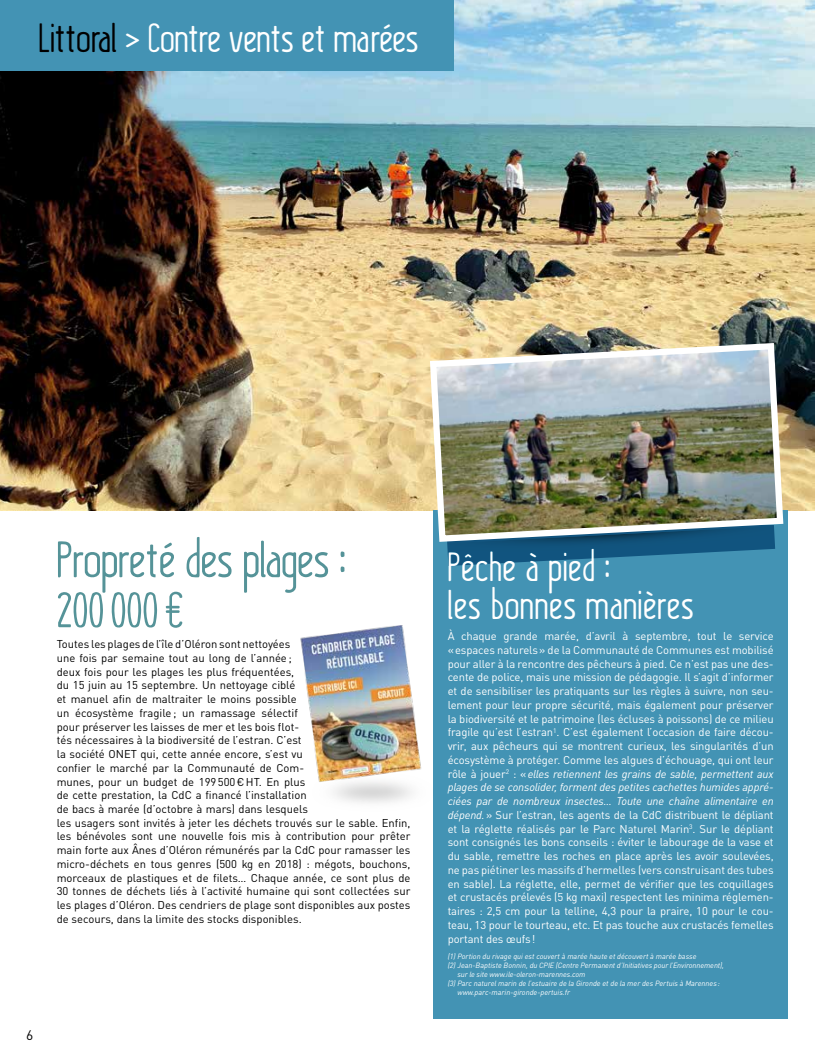
<style>
.page{position:relative;width:815px;height:1063px;background:#fff}
.page>*{position:absolute;margin:0;border:0;box-sizing:border-box;transform-origin:0 0}
.t1{font:50px/50px "Kraftstoff";color:#559398}
.t2{font:40px "Kraftstoff";color:#fff}
.t3{font:40px/38.8px "Kraftstoff";letter-spacing:.025em;color:#fff}
.t4{font:13.75px "DINOT";color:#000}
.t5{font:11.25px/13.8px "DINOT";letter-spacing:-.01em;color:#fff;text-align:justify}
.t6{font:11.25px/13.8px "DINOT";color:#000}
.t7{font:italic 7.5px "DINOT";color:#fff}
.s1{color:#000}
.s2{font-style:italic}
</style>
<div class="page">
<img style="left:0;top:0;width:815px;height:511px">
<div style="left:0;top:0;width:454px;height:71px;background:#4393b4"></div>
<div style="left:434px;top:511px;width:354px;height:508px;background:#4393b4"></div>
<svg style="left:447px;top:545px;width:328px;height:21px"></svg>
<img style="left:427px;top:340px;width:360px;height:205px">
<img style="left:300px;top:600px;width:134px;height:215px">
<h2 class="t2" style="left:39px;top:13px;width:381px"><span class="s1">Littoral</span> &gt; Contre vents et marées</h2>
<h1 class="t1" style="left:57px;top:536px;width:291px">Propreté des plages :<br>200000€</h1>
<p class="t6" style="left:57px;top:637px;width:355px">Toutes les plages de l’île d’Oléron sont nettoyées<br>une fois par semaine tout au long de l’année;<br>deux fois pour les plages les plus fréquentées,<br>du 15 juin au 15 septembre. Un nettoyage ciblé<br>et manuel afin de maltraiter le moins possible<br>un écosystème fragile; un ramassage sélectif<br>pour préserver les laisses de mer et les bois flot-<br>tés nécessaires à la biodiversité de l’estran. C’est<br>la société ONET qui, cette année encore, s’est vu<br>confier le marché par la Communauté de Com-<br>munes, pour un budget de 199500€HT. En plus<br>de cette prestation, la CdC a financé l’installation<br>de bacs à marée (d’octobre à mars) dans lesquels<br>les usagers sont invités à jeter les déchets trouvés sur le sable. Enfin, les bénévoles sont une nouvelle fois mis à contribution pour prêter main forte aux Ânes d’Oléron rémunérés par la CdC pour ramasser les micro-déchets en tous genres (500 kg en 2018) : mégots, bouchons, morceaux de plastiques et de filets… Chaque année, ce sont plus de 30 tonnes de déchets liés à l’activité humaine qui sont collectées sur les plages d’Oléron. Des cendriers de plage sont disponibles aux postes de secours, dans la limite des stocks disponibles.</p>
<p class="t4" style="left:26px;top:1027px;width:9px">6</p>
<h2 class="t3" style="left:448px;top:548px;width:248px">Pêche à pied :<br>les bonnes manières</h2>
<p class="t5" style="left:448px;top:629px;width:328px">À chaque grande marée, d’avril à septembre, tout le service «espaces naturels» de la Communauté de Communes est mobilisé pour aller à la rencontre des pêcheurs à pied. Ce n’est pas une des&shy;cente de police, mais une mission de pédagogie. Il s’agit d’informer et de sensibiliser les pratiquants sur les règles à suivre, non seu&shy;lement pour leur propre sécurité, mais également pour préserver la biodiversité et le patrimoine (les écluses à poissons) de ce milieu fragile qu’est l’estran<sup>1</sup>. C’est également l’occasion de faire décou&shy;vrir, aux pêcheurs qui se montrent curieux, les singularités d’un écosystème à protéger. Comme les algues d’échouage, qui ont leur rôle à jouer<sup>2</sup> : «<span class="s2">elles retiennent les grains de sable, permettent aux plages de se consolider, forment des petites cachettes humides appré&shy;ciées par de nombreux insectes… Toute une chaîne alimentaire en dépend.</span>» Sur l’estran, les agents de la CdC distribuent le dépliant et la réglette réalisés par le Parc Naturel Marin<sup>3</sup>. Sur le dépliant sont consignés les bons conseils : éviter le labourage de la vase et du sable, remettre les roches en place après les avoir soulevées, ne pas piétiner les massifs d’hermelles (vers construisant des tubes en sable). La réglette, elle, permet de vérifier que les coquillages et crustacés prélevés (5 kg maxi) respectent les minima réglemen&shy;taires : 2,5 cm pour la telline, 4,3 pour la praire, 10 pour le cou&shy;teau, 13 pour le tourteau, etc. Et pas touche aux crustacés femelles portant des œufs!</p>
<p class="t7" style="left:448px;top:951px;width:250px">(1) Portion du rivage qui est couvert à marée haute et découvert à marée basse</p>
<p class="t7" style="left:448px;top:960px;width:278px">(2) Jean-Baptiste Bonnin, du CPIE (Centre Permanent d’Initiatives pour l’Environnement),</p>
<p class="t7" style="left:457px;top:969px;width:130px">sur le site www.ile-oleron-marennes.com</p>
<p class="t7" style="left:448px;top:978px;width:274px">(3) Parc naturel marin de l’estuaire de la Gironde et de la mer des Pertuis à Marennes :</p>
<p class="t7" style="left:457px;top:987px;width:114px">www.parc-marin-gironde-pertuis.fr</p>
</div>
